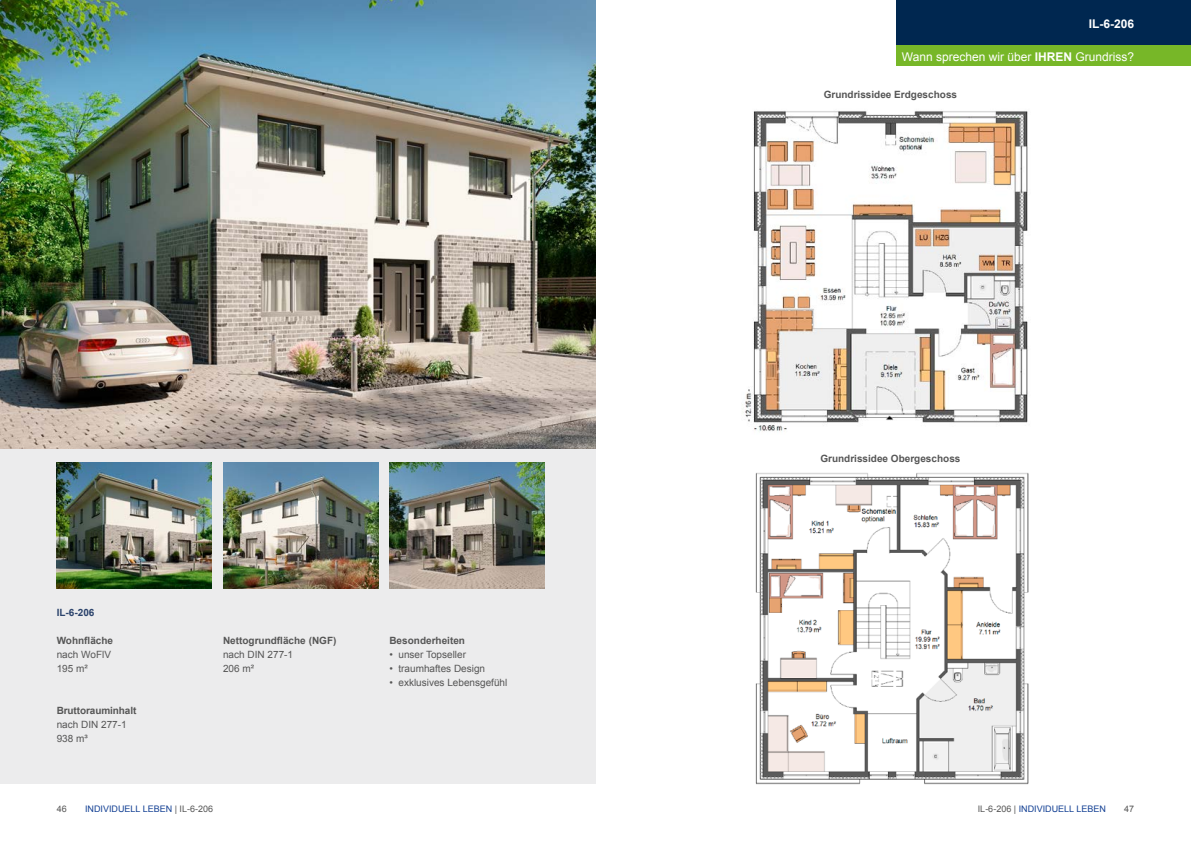
<style>
.page{position:relative;width:1191px;height:842px;background:#fff}
.page>*{position:absolute;margin:0;border:0;box-sizing:border-box;transform-origin:0 0}
.t1{font:12px "Arial";color:#fff}
.t2{font:700 12px "Arial";color:#fff}
.t3{font:700 10px "Arial";color:#565656}
.t4{font:10px/14px "Arial";color:#565656}
.t5{font:700 10px "Arial";color:#2b436c}
.t6{font:9px "Arial";color:#134094}
.t7{font:9px "Arial";color:#565656}
.s1{font-weight:700}
.s2{color:#565656}
</style>
<div class="page">
<div style="left:0;top:0;width:595px;height:784px;background:#ececed"></div>
<div style="left:896px;top:0;width:295px;height:45px;background:#002750"></div>
<div style="left:896px;top:46px;width:295px;height:20px;background:#77b728"></div>
<img style="left:0;top:0;width:595px;height:448px">
<img style="left:743px;top:111px;width:285px;height:321px">
<img style="left:755px;top:472px;width:274px;height:313px">
<img style="left:389px;top:462px;width:155px;height:126px">
<img style="left:223px;top:462px;width:155px;height:126px">
<img style="left:57px;top:462px;width:155px;height:126px">
<p class="t2" style="left:1089px;top:16px;width:47px">IL-6-206</p>
<p class="t1" style="left:902px;top:49px;width:234px">Wann sprechen wir über <span class="s1">IHREN</span> Grundriss?</p>
<p class="t3" style="left:823px;top:88px;width:135px">Grundrissidee Erdgeschoss</p>
<p class="t5" style="left:57px;top:606px;width:39px">IL-6-206</p>
<p class="t3" style="left:57px;top:634px;width:58px">Wohnfläche</p>
<p class="t4" style="left:57px;top:648px;width:56px">nach WoFlV<br>195 m²</p>
<p class="t3" style="left:57px;top:704px;width:81px">Bruttorauminhalt</p>
<p class="t4" style="left:57px;top:718px;width:72px">nach DIN 277-1<br>938 m³</p>
<p class="t3" style="left:223px;top:634px;width:115px">Nettogrundfläche (NGF)</p>
<p class="t4" style="left:223px;top:648px;width:72px">nach DIN 277-1<br>206 m²</p>
<p class="t3" style="left:389px;top:634px;width:77px">Besonderheiten</p>
<p class="t4" style="left:389px;top:648px;width:78px">• unser Topseller</p>
<p class="t4" style="left:389px;top:662px;width:97px">• traumhaftes Design</p>
<p class="t4" style="left:389px;top:676px;width:119px">• exklusives Lebensgefühl</p>
<p class="t3" style="left:820px;top:452px;width:142px">Grundrissidee Obergeschoss</p>
<p class="t6" style="left:85px;top:803px;width:130px">INDIVIDUELL LEBEN <span class="s2">| IL-6-206</span></p>
<p class="t6" style="left:977px;top:803px;width:130px"><span class="s2">IL-6-206 |</span> INDIVIDUELL LEBEN</p>
<p class="t7" style="left:57px;top:803px;width:12px">46</p>
<p class="t7" style="left:1124px;top:803px;width:12px">47</p>
</div>
